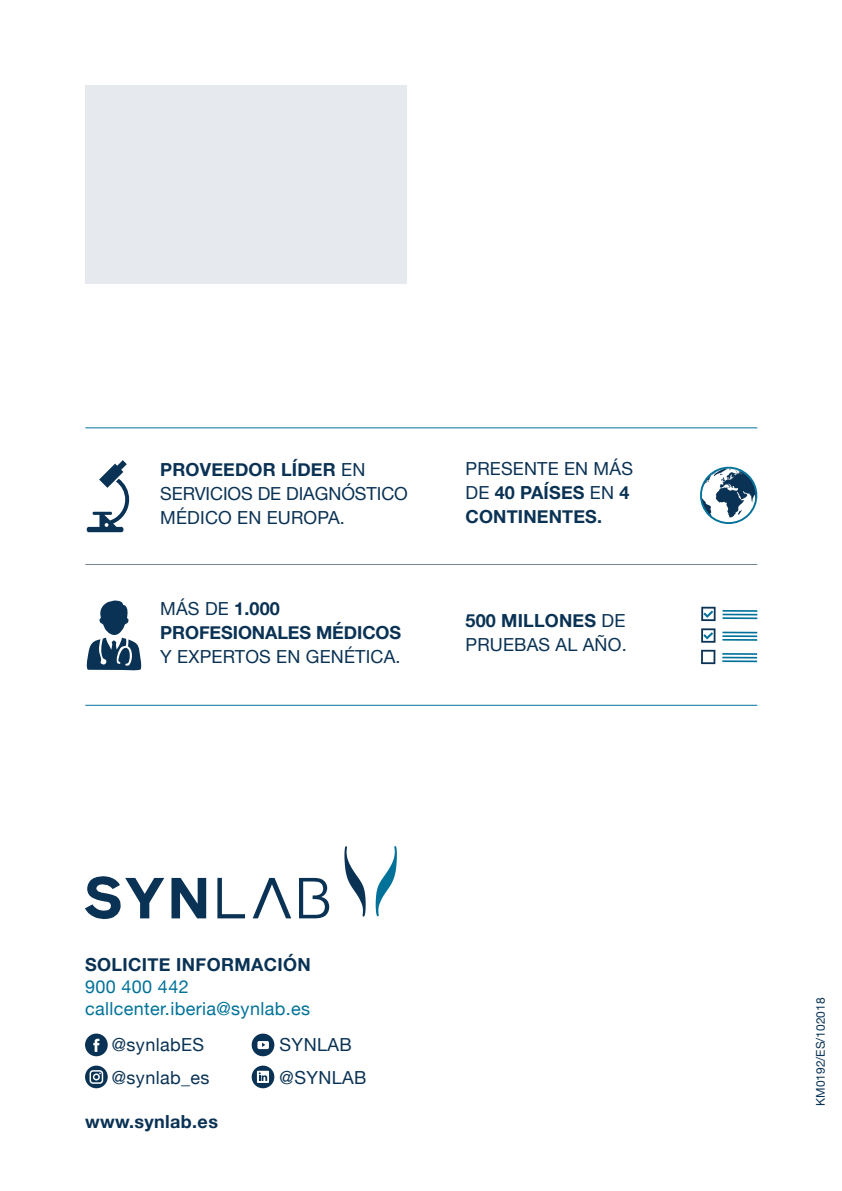
<style>
.page{position:relative;width:842px;height:1191px;background:#fff}
.page>*{position:absolute;margin:0;border:0;box-sizing:border-box;transform-origin:0 0}
.t1{font:18px/24px "Helvetica Neue";letter-spacing:.01em;color:#0a3254}
.t2{font:700 18px/24px "Helvetica Neue";letter-spacing:.01em;color:#0a3254}
.t3{font:18px/22px "Helvetica Neue";letter-spacing:.02em;color:#007299}
.t4{font:12px "Helvetica Neue";color:#0a3254}
.s1{font-weight:700}
.s2{font-weight:400}
</style>
<div class="page">
<svg style="left:344px;top:846px;width:22px;height:70px"></svg>
<svg style="left:376px;top:846px;width:21px;height:70px"></svg>
<svg style="left:217px;top:878px;width:28px;height:40px"></svg>
<svg style="left:299px;top:878px;width:30px;height:40px"></svg>
<svg style="left:85px;top:876px;width:79px;height:44px"></svg>
<svg style="left:171px;top:878px;width:35px;height:40px"></svg>
<svg style="left:253px;top:878px;width:38px;height:40px"></svg>
<div style="left:85px;top:85px;width:322px;height:198px;background:#e6eaee"></div>
<svg style="left:701px;top:650px;width:14px;height:14px"></svg>
<hr style="left:722px;top:610px;width:35px;height:2px;background:#007299">
<hr style="left:722px;top:653px;width:35px;height:2px;background:#007299">
<hr style="left:722px;top:656px;width:35px;height:2px;background:#007299">
<hr style="left:722px;top:660px;width:35px;height:2px;background:#007299">
<hr style="left:722px;top:613px;width:35px;height:2px;background:#007299">
<hr style="left:722px;top:617px;width:35px;height:2px;background:#007299">
<hr style="left:722px;top:631px;width:35px;height:2px;background:#007299">
<hr style="left:722px;top:635px;width:35px;height:2px;background:#007299">
<hr style="left:722px;top:639px;width:35px;height:2px;background:#007299">
<svg style="left:701px;top:607px;width:15px;height:14px"></svg>
<svg style="left:701px;top:628px;width:14px;height:14px"></svg>
<svg style="left:87px;top:460px;width:42px;height:72px"></svg>
<svg style="left:86px;top:600px;width:56px;height:71px"></svg>
<svg style="left:700px;top:467px;width:58px;height:57px"></svg>
<hr style="left:85px;top:564px;width:672px;height:1px;background:#758592">
<hr style="left:85px;top:427px;width:672px;height:1px;background:#007299">
<hr style="left:85px;top:705px;width:672px;height:1px;background:#007299">
<svg style="left:85px;top:1033px;width:23px;height:23px"></svg>
<div style="left:252px;top:1033px;width:22px;height:23px;background:#0a3254;border-radius:50%"></div>
<svg style="left:257px;top:1041px;width:12px;height:8px"></svg>
<svg style="left:85px;top:1065px;width:23px;height:23px"></svg>
<svg style="left:252px;top:1065px;width:22px;height:23px"></svg>
<p class="t1" style="left:160px;top:458px;width:249px"><span class="s1">PROVEEDOR LÍDER</span> EN<br>SERVICIOS DE DIAGNÓSTICO<br>MÉDICO EN EUROPA.</p>
<p class="t2" style="left:465px;top:457px;width:169px"><span class="s2">PRESENTE EN MÁS<br>DE</span> 40 PAÍSES <span class="s2">EN</span> 4<br>CONTINENTES.</p>
<p class="t2" style="left:160px;top:597px;width:242px"><span class="s2">MÁS DE</span> 1.000<br>PROFESIONALES MÉDICOS</p>
<p class="t1" style="left:160px;top:646px;width:242px">Y EXPERTOS EN GENÉTICA.</p>
<p class="t1" style="left:465px;top:609px;width:163px"><span class="s1">500 MILLONES</span> DE<br>PRUEBAS AL AÑO.</p>
<p class="t2" style="left:85px;top:953px;width:227px">SOLICITE INFORMACIÓN</p>
<p class="t3" style="left:85px;top:977px;width:227px">900 400 442 callcenter.iberia@synlab.es</p>
<p class="t1" style="left:112px;top:1034px;width:94px">@synlabES</p>
<p class="t1" style="left:280px;top:1034px;width:74px">SYNLAB</p>
<p class="t1" style="left:112px;top:1066px;width:99px">@synlab_es</p>
<p class="t1" style="left:280px;top:1066px;width:88px">@SYNLAB</p>
<p class="t2" style="left:85px;top:1109px;width:134px">www.synlab.es</p>
<p class="t4" style="left:812px;top:1106px;width:110px;rotate:-90deg">KM0192/ES/102018</p>
</div>
